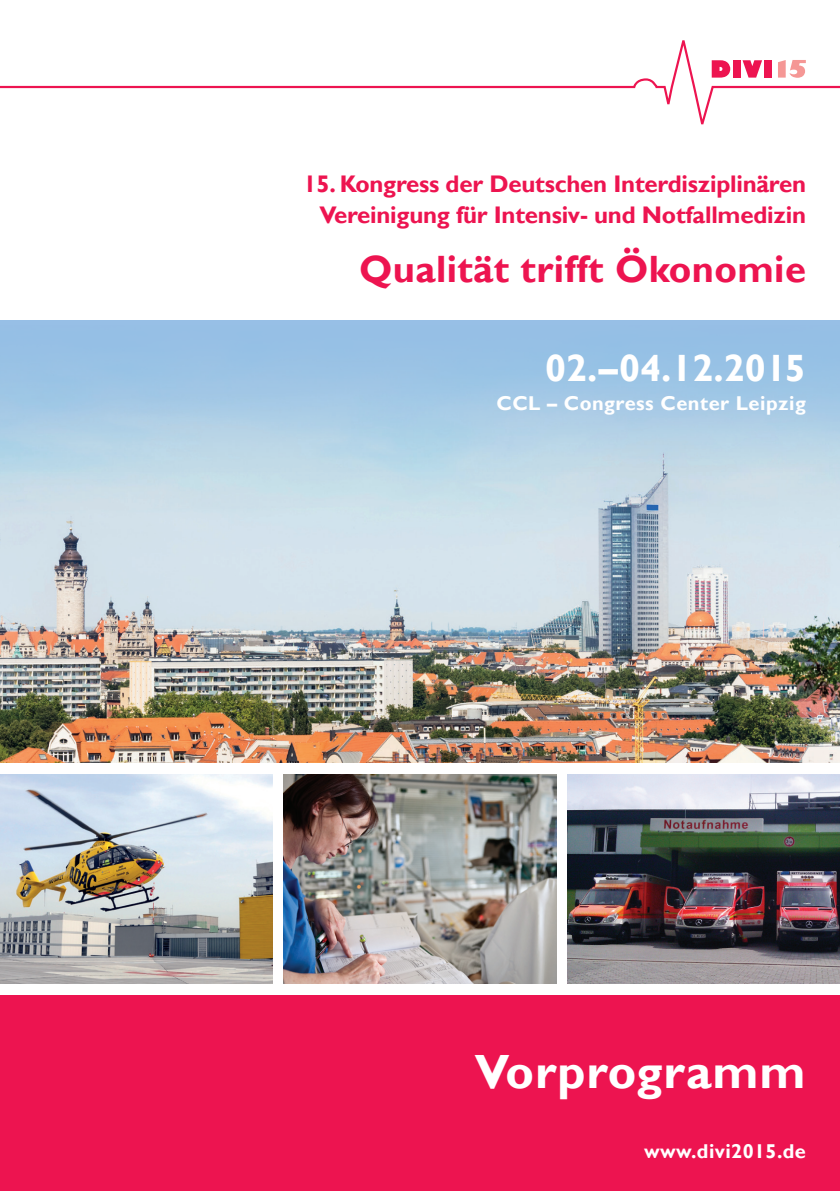
<style>
.page{position:relative;width:840px;height:1191px;background:#fff}
.page>*{position:absolute;margin:0;border:0;box-sizing:border-box;transform-origin:0 0}
.t1{font:700 48px "Gill Sans";letter-spacing:.02em;color:#fff}
.t2{font:700 38px "Gill Sans";letter-spacing:.01em;color:#ed1450}
.t3{font:700 38px "Gill Sans";color:#fff}
.t4{font:700 24px/30.4px "Gill Sans";letter-spacing:-.01em;color:#ed1450;text-align:right}
.t5{font:700 20.4px "Gill Sans";letter-spacing:.025em;color:#fff}
.t6{font:700 20px "Gill Sans";letter-spacing:.025em;color:#fff}
</style>
<div class="page">
<div style="left:0;top:995px;width:839px;height:196px;background:#ed1450"></div>
<img style="left:283px;top:774px;width:273px;height:210px">
<img style="left:0;top:774px;width:272px;height:210px">
<img style="left:567px;top:774px;width:272px;height:210px">
<img style="left:0;top:472px;width:839px;height:291px">
<div style="left:0;top:320px;width:839px;height:152px;background:linear-gradient(to bottom,#8dbae5,#bed9e7)"></div>
<svg style="left:0;top:40px;width:839px;height:84px"></svg>
<svg style="left:711px;top:60px;width:18px;height:18px"></svg>
<div style="left:732px;top:60px;width:8px;height:18px;background:#ed1450"></div>
<svg style="left:742px;top:60px;width:19px;height:18px"></svg>
<div style="left:763px;top:60px;width:8px;height:18px;background:#ed1450"></div>
<svg style="left:777px;top:60px;width:28px;height:18px"></svg>
<p class="t4" style="left:303px;top:170px;width:503px">15. Kongress der Deutschen Interdisziplinären<br>Vereinigung für Intensiv- und Notfallmedizin</p>
<h2 class="t2" style="left:359px;top:247px;width:448px">Qualität trifft Ökonomie</h2>
<h2 class="t3" style="left:545px;top:345px;width:262px">02.–04.12.2015</h2>
<p class="t6" style="left:496px;top:391px;width:311px">CCL – Congress Center Leipzig</p>
<p class="t5" style="left:491px;top:390px;width:315px">CCL – Congress Center Leipzig</p>
<h1 class="t1" style="left:474px;top:1042px;width:332px">Vorprogramm</h1>
<p class="t6" style="left:643px;top:1139px;width:163px">www.divi2015.de</p>
</div>
